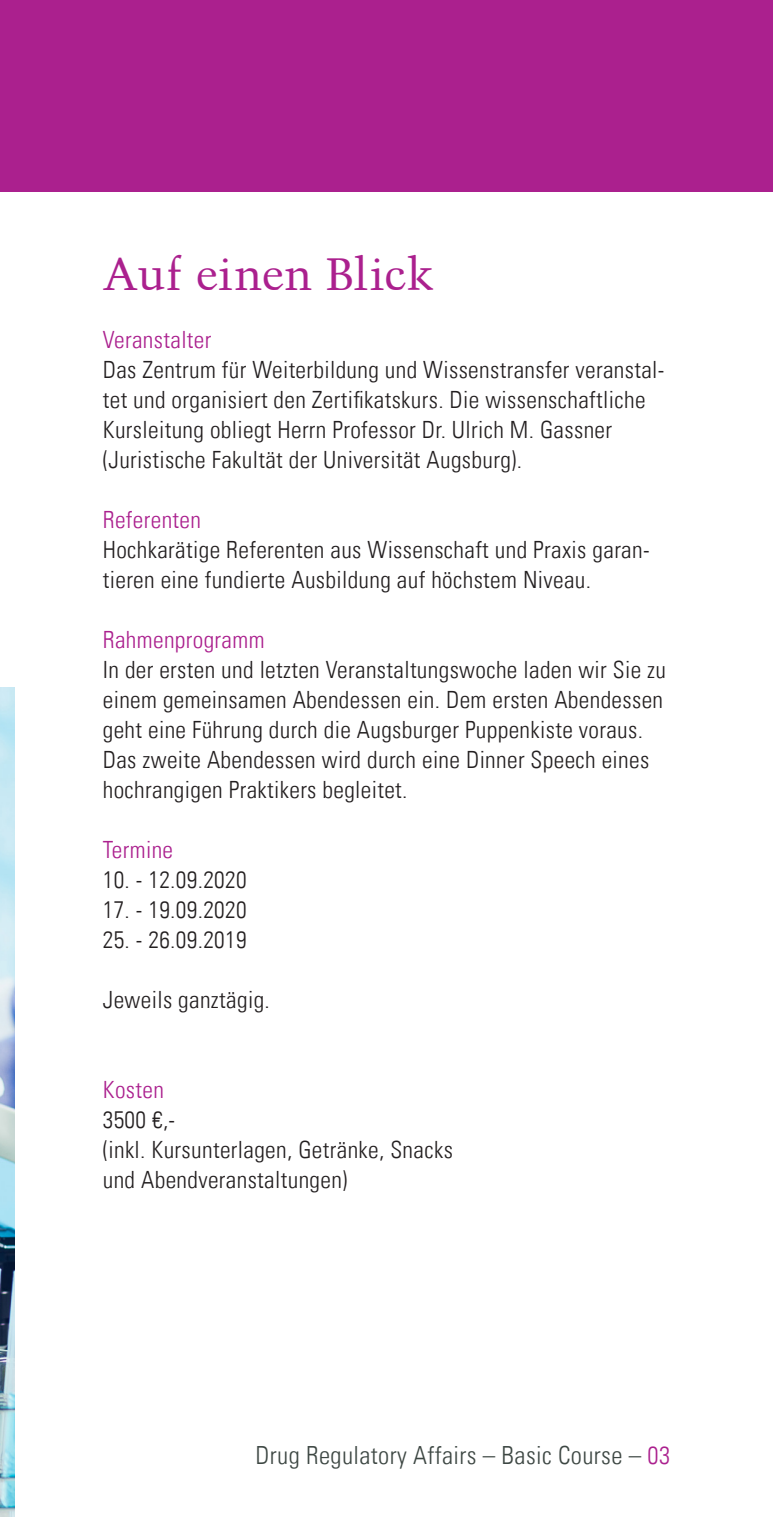
<style>
.page{position:relative;width:773px;height:1517px;background:#fff}
.page>*{position:absolute;margin:0;border:0;box-sizing:border-box;transform-origin:0 0}
.t1{font:45px "Trump Mediaeval Roman";color:#ab208e}
.t2{font:300 condensed 25px "Univers LT";letter-spacing:.015em;color:#3d4743}
.t3{font:300 condensed 23.75px/30px "Univers LT";letter-spacing:.015em;color:#231f20}
.t4{font:300 condensed 23.75px "Univers LT";letter-spacing:.015em;color:#ab208e}
.s1{color:#ab208e}
</style>
<div class="page">
<img style="left:0;top:687px;width:14px;height:830px">
<div style="left:0;top:0;width:772px;height:191px;background:#ab208e"></div>
<p class="t1" style="left:103px;top:247px;width:333px">Auf einen Blick</p>
<p class="t4" style="left:103px;top:325px;width:110px">Veranstalter</p>
<p class="t3" style="left:103px;top:354px;width:563px">Das Zentrum für Weiterbildung und Wissenstransfer veranstal&shy;tet und organisiert den Zertifikatskurs. Die wissenschaftliche Kursleitung obliegt Herrn Professor Dr. Ulrich M. Gassner (Juristische Fakultät der Universität Augsburg).</p>
<p class="t4" style="left:103px;top:505px;width:100px">Referenten</p>
<p class="t3" style="left:103px;top:534px;width:548px">Hochkarätige Referenten aus Wissenschaft und Praxis garan&shy;tieren eine fundierte Ausbildung auf höchstem Niveau.</p>
<p class="t4" style="left:103px;top:625px;width:163px">Rahmenprogramm</p>
<p class="t3" style="left:103px;top:654px;width:564px">In der ersten und letzten Veranstaltungswoche laden wir Sie zu einem gemeinsamen Abendessen ein. Dem ersten Abendessen geht eine Führung durch die Augsburger Puppenkiste voraus.<br>Das zweite Abendessen wird durch eine Dinner Speech eines hochrangigen Praktikers begleitet.</p>
<p class="t4" style="left:103px;top:835px;width:72px">Termine</p>
<p class="t3" style="left:103px;top:864px;width:145px">10. - 12.09.2020</p>
<p class="t3" style="left:103px;top:894px;width:145px">17. - 19.09.2020</p>
<p class="t3" style="left:103px;top:924px;width:145px">25. - 26.09.2019</p>
<p class="t3" style="left:103px;top:984px;width:168px">Jeweils ganztägig.</p>
<p class="t4" style="left:103px;top:1075px;width:63px">Kosten</p>
<p class="t3" style="left:103px;top:1104px;width:74px">3500 €,-</p>
<p class="t3" style="left:103px;top:1134px;width:351px">(inkl. Kursunterlagen, Getränke, Snacks und Abendveranstaltungen)</p>
<p class="t2" style="left:255px;top:1440px;width:416px">Drug Regulatory Affairs – Basic Course – <span class="s1">03</span></p>
</div>
